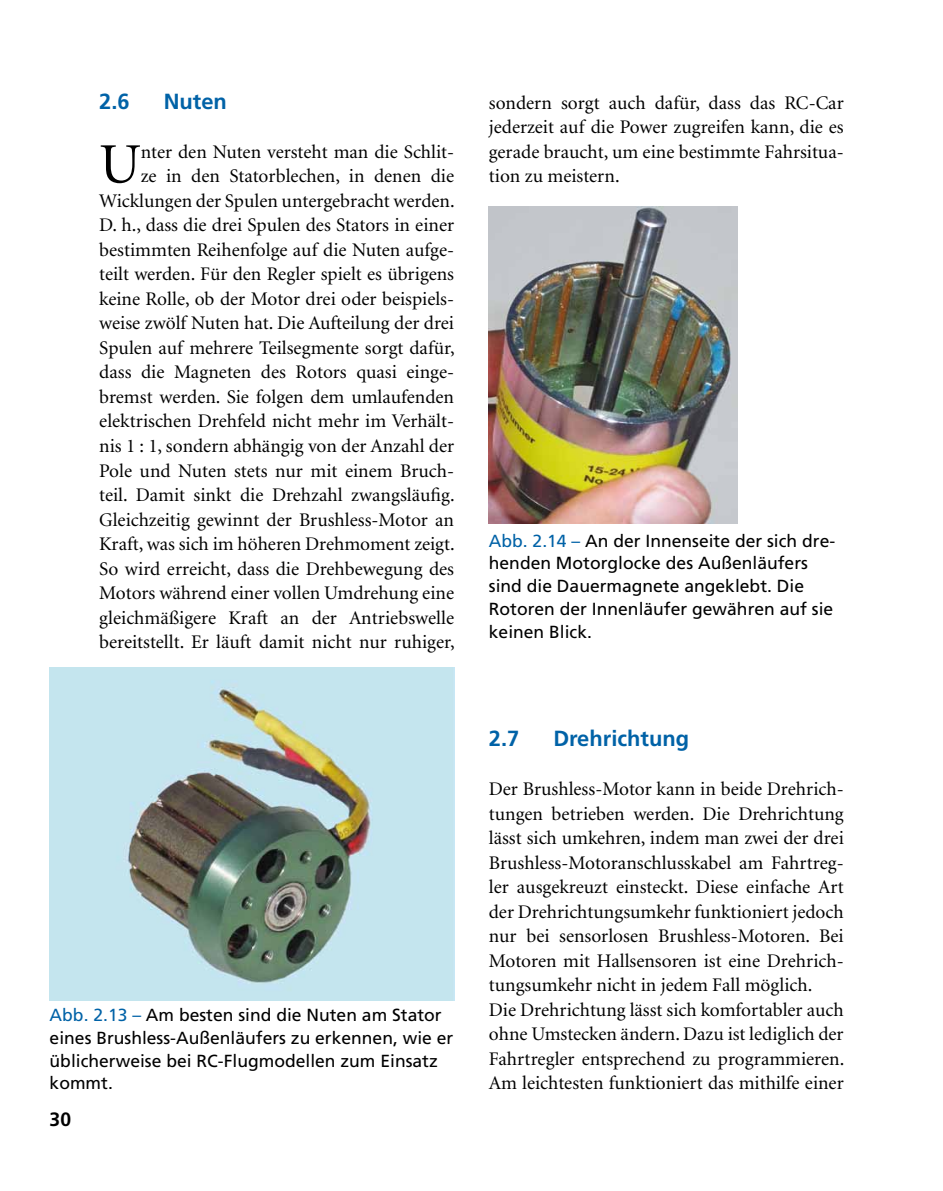
<style>
.page{position:relative;width:943px;height:1191px;background:#fff}
.page>*{position:absolute;margin:0;border:0;box-sizing:border-box;transform-origin:0 0}
.Standard_Einstieg{font:56.88px "Minion";color:#000}
.Überschrift_2{font:700 21.88px "Frutiger";color:#0062a7}
.Standard_Einstieg-2{font:19.25px/24.5px "Minion";color:#000;text-align:justify}
.t1{font:700 19.25px "Frutiger";color:#000}
.Bild_x_x{font:17.5px/22.8px "Frutiger";color:#000}
.s1{color:#0062a7}
</style>
<div class="page">
<img style="left:489px;top:207px;width:248px;height:317px">
<img style="left:50px;top:667px;width:404px;height:333px">
<p class="Überschrift_2" style="left:99px;top:88px;width:32px">2.6</p>
<p class="Überschrift_2" style="left:164px;top:88px;width:65px">Nuten</p>
<p class="Standard_Einstieg" style="left:99px;top:136px;width:43px">U</p>
<p class="Standard_Einstieg-2" style="left:99px;top:140px;width:357px;text-align:right">nter den Nuten versteht man die Schlit-<br>ze in den Statorblechen, in denen die Wicklungen der Spulen untergebracht werden.<br>D. h., dass die drei Spulen des Stators in einer bestimmten Reihenfolge auf die Nuten aufge&shy;teilt werden. Für den Regler spielt es übrigens keine Rolle, ob der Motor drei oder beispiels&shy;weise zwölf Nuten hat. Die Aufteilung der drei Spulen auf mehrere Teilsegmente sorgt dafür, dass die Magneten des Rotors quasi einge&shy;bremst werden. Sie folgen dem umlaufenden elektrischen Drehfeld nicht mehr im Verhält&shy;nis 1 : 1, sondern abhängig von der Anzahl der Pole und Nuten stets nur mit einem Bruch&shy;teil. Damit sinkt die Drehzahl zwangsläufig.<br>Gleichzeitig gewinnt der Brushless-Motor an Kraft, was sich im höheren Drehmoment zeigt.</p>
<p class="Standard_Einstieg-2" style="left:99px;top:557px;width:357px">So wird erreicht, dass die Drehbewegung des Motors während einer vollen Umdrehung eine gleichmäßigere Kraft an der Antriebswelle bereitstellt. Er läuft damit nicht nur ruhiger,</p>
<p class="Bild_x_x" style="left:50px;top:1003px;width:405px"><span class="s1">Abb. 2.13 –</span> Am besten sind die Nuten am Stator eines Brushless-Außenläufers zu erkennen, wie er üblicherweise bei RC-Flugmodellen zum Einsatz kommt.</p>
<p class="t1" style="left:50px;top:1108px;width:23px">30</p>
<p class="Standard_Einstieg-2" style="left:489px;top:91px;width:356px">sondern sorgt auch dafür, dass das RC-Car jederzeit auf die Power zugreifen kann, die es gerade braucht, um eine bestimmte Fahrsitua&shy;tion zu meistern.</p>
<p class="Bild_x_x" style="left:489px;top:529px;width:348px"><span class="s1">Abb. 2.14 –</span> An der Innenseite der sich dre&shy;henden Motorglocke des Außenläufers sind die Dauermagnete angeklebt. Die Rotoren der Innenläufer gewähren auf sie keinen Blick.</p>
<p class="Überschrift_2" style="left:489px;top:725px;width:32px">2.7</p>
<p class="Überschrift_2" style="left:553px;top:725px;width:137px">Drehrichtung</p>
<p class="Standard_Einstieg-2" style="left:489px;top:777px;width:356px">Der Brushless-Motor kann in beide Drehrich&shy;tungen betrieben werden. Die Drehrichtung lässt sich umkehren, indem man zwei der drei Brushless-Motoranschlusskabel am Fahrtreg&shy;ler ausgekreuzt einsteckt. Diese einfache Art der Drehrichtungsumkehr funktioniert jedoch nur bei sensorlosen Brushless-Motoren. Bei Motoren mit Hallsensoren ist eine Drehrich&shy;tungsumkehr nicht in jedem Fall möglich.</p>
<p class="Standard_Einstieg-2" style="left:489px;top:998px;width:357px">Die Drehrichtung lässt sich komfortabler auch ohne Umstecken ändern. Dazu ist lediglich der Fahrtregler entsprechend zu programmieren.<br>Am leichtesten funktioniert das mithilfe einer</p>
</div>
